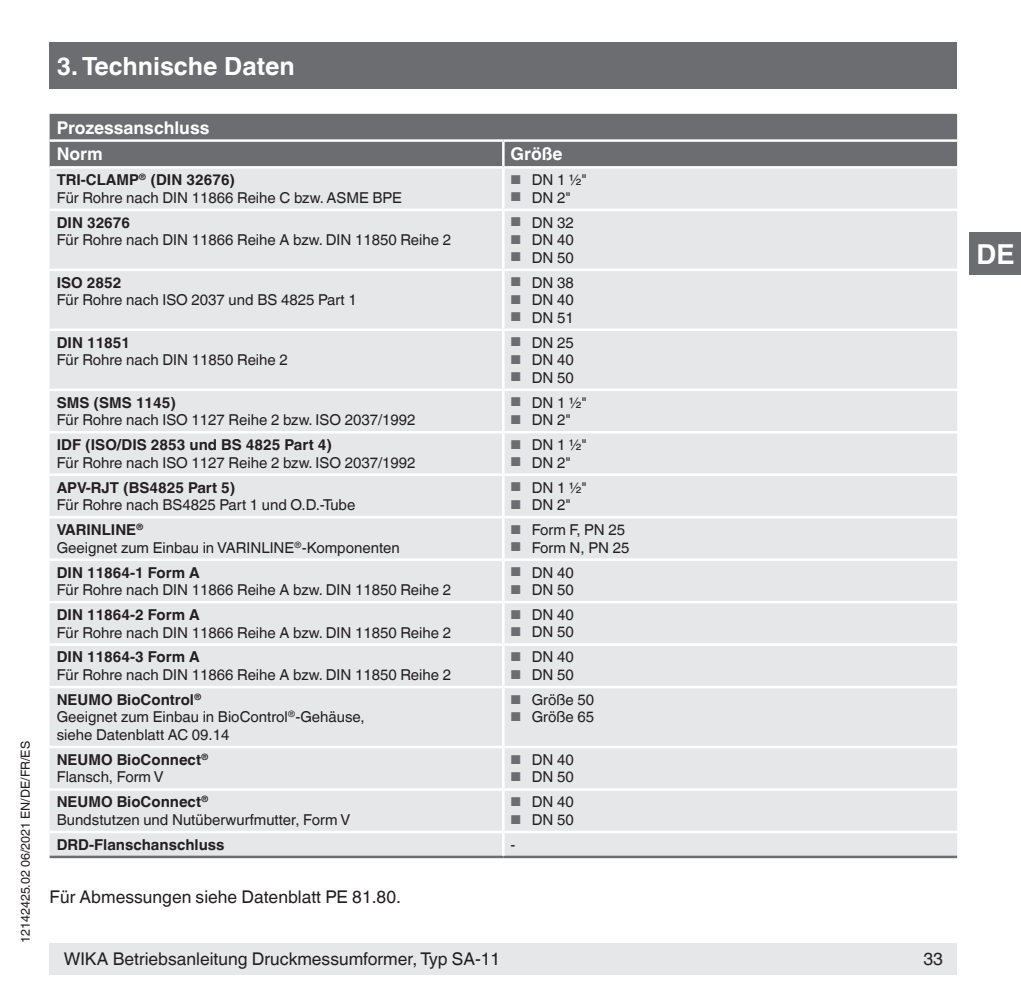
<style>
.page{position:relative;width:1021px;height:1007px;background:#fff}
.page>*{position:absolute;margin:0;border:0;box-sizing:border-box;transform-origin:0 0}
.t1{font:700 27.5px "Helvetica World";color:#fff}
.t2{font:700 25px "Helvetica World";color:#fff}
.t3{font:17.5px "Helvetica World";color:#231f20}
.t4{font:700 17.5px/26.8px "Helvetica World";color:#fff}
.t5{font:15px/17.5px "Helvetica World";color:#231f20}
.t6{font:700 15px/17.5px "Helvetica World";color:#231f20}
.t7{font:12.5px "Helvetica World";color:#231f20}
.s1{font-weight:700}
.s2{font-size:12.75px;color:#6c6d70}
.s3{font-weight:400}
</style>
<div class="page">
<div style="left:50px;top:943px;width:907px;height:31px;background:#e6e7e9"></div>
<div style="left:50px;top:43px;width:907px;height:46px;background:#6c6d70"></div>
<div style="left:969px;top:232px;width:51px;height:43px;background:#6c6d70"></div>
<div style="left:50px;top:114px;width:907px;height:52px;background:#6c6d70"></div>
<div style="left:50px;top:169px;width:907px;height:686px;background:#e6e7e9"></div>
<hr style="left:50px;top:139px;width:453px;height:3px;background:#fff">
<hr style="left:503px;top:139px;width:454px;height:3px;background:#fff">
<hr style="left:50px;top:208px;width:453px;height:3px;background:#fff">
<hr style="left:503px;top:208px;width:454px;height:3px;background:#fff">
<hr style="left:50px;top:268px;width:453px;height:3px;background:#fff">
<hr style="left:503px;top:268px;width:454px;height:3px;background:#fff">
<hr style="left:50px;top:328px;width:453px;height:3px;background:#fff">
<hr style="left:503px;top:328px;width:454px;height:3px;background:#fff">
<hr style="left:50px;top:388px;width:453px;height:3px;background:#fff">
<hr style="left:503px;top:388px;width:454px;height:3px;background:#fff">
<hr style="left:50px;top:431px;width:453px;height:2px;background:#fff">
<hr style="left:503px;top:431px;width:454px;height:2px;background:#fff">
<hr style="left:50px;top:473px;width:453px;height:3px;background:#fff">
<hr style="left:503px;top:473px;width:454px;height:3px;background:#fff">
<hr style="left:50px;top:516px;width:453px;height:2px;background:#fff">
<hr style="left:503px;top:516px;width:454px;height:2px;background:#fff">
<hr style="left:50px;top:558px;width:453px;height:3px;background:#fff">
<hr style="left:503px;top:558px;width:454px;height:3px;background:#fff">
<hr style="left:50px;top:600px;width:453px;height:3px;background:#fff">
<hr style="left:503px;top:600px;width:454px;height:3px;background:#fff">
<hr style="left:50px;top:643px;width:453px;height:2px;background:#fff">
<hr style="left:503px;top:643px;width:454px;height:2px;background:#fff">
<hr style="left:50px;top:685px;width:453px;height:3px;background:#fff">
<hr style="left:503px;top:685px;width:454px;height:3px;background:#fff">
<hr style="left:50px;top:745px;width:453px;height:3px;background:#fff">
<hr style="left:503px;top:745px;width:454px;height:3px;background:#fff">
<hr style="left:50px;top:788px;width:453px;height:2px;background:#fff">
<hr style="left:503px;top:788px;width:454px;height:2px;background:#fff">
<hr style="left:50px;top:830px;width:453px;height:3px;background:#fff">
<hr style="left:503px;top:830px;width:454px;height:3px;background:#fff">
<hr style="left:50px;top:855px;width:453px;height:3px;background:#6c6d70">
<hr style="left:503px;top:855px;width:454px;height:3px;background:#6c6d70">
<hr style="left:502px;top:168px;width:2px;height:40px;background:#fff">
<hr style="left:502px;top:211px;width:2px;height:57px;background:#fff">
<hr style="left:502px;top:271px;width:2px;height:57px;background:#fff">
<hr style="left:502px;top:331px;width:2px;height:57px;background:#fff">
<hr style="left:502px;top:391px;width:2px;height:40px;background:#fff">
<hr style="left:502px;top:433px;width:2px;height:40px;background:#fff">
<hr style="left:502px;top:476px;width:2px;height:40px;background:#fff">
<hr style="left:502px;top:561px;width:2px;height:39px;background:#fff">
<hr style="left:502px;top:603px;width:2px;height:40px;background:#fff">
<hr style="left:502px;top:645px;width:2px;height:40px;background:#fff">
<hr style="left:502px;top:142px;width:2px;height:24px;background:#fff">
<hr style="left:502px;top:518px;width:2px;height:40px;background:#fff">
<hr style="left:502px;top:688px;width:2px;height:57px;background:#fff">
<hr style="left:502px;top:748px;width:2px;height:40px;background:#fff">
<hr style="left:502px;top:790px;width:2px;height:40px;background:#fff">
<hr style="left:502px;top:833px;width:2px;height:22px;background:#fff">
<p class="t7" style="left:18px;top:943px;width:203px;rotate:-90deg">12142425.02 06/2021 EN/DE/FR/ES</p>
<h2 class="t2" style="left:57px;top:51px;width:239px">3. Technische Daten</h2>
<p class="t4" style="left:57px;top:114px;width:154px">Prozessanschluss<br>Norm</p>
<p class="t4" style="left:510px;top:141px;width:54px">Größe</p>
<p class="t5" style="left:57px;top:171px;width:347px"><span class="s1">TRI-CLAMP</span><sup>®</sup> <span class="s1">(DIN 32676)<br></span>Für Rohre nach DIN 11866 Reihe C bzw. ASME BPE</p>
<p class="t5" style="left:510px;top:171px;width:78px"><span class="s2">■</span> DN 1 ½"</p>
<p class="t5" style="left:510px;top:189px;width:62px"><span class="s2">■</span> DN 2"</p>
<p class="t6" style="left:57px;top:214px;width:75px">DIN 32676</p>
<p class="t5" style="left:57px;top:231px;width:396px">Für Rohre nach DIN 11866 Reihe A bzw. DIN 11850 Reihe 2</p>
<p class="t5" style="left:510px;top:214px;width:65px"><span class="s2">■</span> DN 32</p>
<p class="t5" style="left:510px;top:231px;width:65px"><span class="s2">■</span> DN 40</p>
<p class="t5" style="left:510px;top:249px;width:65px"><span class="s2">■</span> DN 50</p>
<p class="t6" style="left:57px;top:274px;width:66px">ISO 2852</p>
<p class="t5" style="left:57px;top:291px;width:301px">Für Rohre nach ISO 2037 und BS 4825 Part 1</p>
<p class="t5" style="left:510px;top:274px;width:65px"><span class="s2">■</span> DN 38</p>
<p class="t5" style="left:510px;top:291px;width:65px"><span class="s2">■</span> DN 40</p>
<p class="t5" style="left:510px;top:309px;width:65px"><span class="s2">■</span> DN 51</p>
<p class="t6" style="left:57px;top:333px;width:75px">DIN 11851</p>
<p class="t5" style="left:57px;top:351px;width:233px">Für Rohre nach DIN 11850 Reihe 2</p>
<p class="t5" style="left:510px;top:333px;width:65px"><span class="s2">■</span> DN 25</p>
<p class="t5" style="left:510px;top:351px;width:65px"><span class="s2">■</span> DN 40</p>
<p class="t5" style="left:510px;top:368px;width:65px"><span class="s2">■</span> DN 50</p>
<p class="t6" style="left:57px;top:393px;width:121px">SMS (SMS 1145)</p>
<p class="t5" style="left:57px;top:411px;width:360px">Für Rohre nach ISO 1127 Reihe 2 bzw. ISO 2037/1992</p>
<p class="t5" style="left:510px;top:393px;width:78px"><span class="s2">■</span> DN 1 ½"</p>
<p class="t5" style="left:510px;top:411px;width:62px"><span class="s2">■</span> DN 2"</p>
<p class="t6" style="left:57px;top:436px;width:277px">IDF (ISO/DIS 2853 und BS 4825 Part 4)</p>
<p class="t5" style="left:57px;top:453px;width:360px">Für Rohre nach ISO 1127 Reihe 2 bzw. ISO 2037/1992</p>
<p class="t5" style="left:510px;top:436px;width:78px"><span class="s2">■</span> DN 1 ½"</p>
<p class="t5" style="left:510px;top:453px;width:62px"><span class="s2">■</span> DN 2"</p>
<p class="t6" style="left:57px;top:478px;width:180px">APV-RJT (BS4825 Part 5)</p>
<p class="t5" style="left:57px;top:496px;width:300px">Für Rohre nach BS4825 Part 1 und O.D.-Tube</p>
<p class="t5" style="left:510px;top:478px;width:78px"><span class="s2">■</span> DN 1 ½"</p>
<p class="t5" style="left:510px;top:496px;width:62px"><span class="s2">■</span> DN 2"</p>
<p class="t5" style="left:57px;top:521px;width:344px"><span class="s1">VARINLINE</span><sup>®<br></sup>Geeignet zum Einbau in VARINLINE<sup>®</sup>-Komponenten</p>
<p class="t5" style="left:510px;top:521px;width:116px"><span class="s2">■</span> Form F, PN 25</p>
<p class="t5" style="left:510px;top:538px;width:120px"><span class="s2">■</span> Form N, PN 25</p>
<p class="t6" style="left:57px;top:563px;width:145px">DIN 11864-1 Form A</p>
<p class="t5" style="left:57px;top:581px;width:396px">Für Rohre nach DIN 11866 Reihe A bzw. DIN 11850 Reihe 2</p>
<p class="t5" style="left:510px;top:563px;width:65px"><span class="s2">■</span> DN 40</p>
<p class="t5" style="left:510px;top:581px;width:65px"><span class="s2">■</span> DN 50</p>
<p class="t6" style="left:57px;top:606px;width:145px">DIN 11864-2 Form A</p>
<p class="t5" style="left:57px;top:623px;width:396px">Für Rohre nach DIN 11866 Reihe A bzw. DIN 11850 Reihe 2</p>
<p class="t5" style="left:510px;top:606px;width:65px"><span class="s2">■</span> DN 40</p>
<p class="t5" style="left:510px;top:623px;width:65px"><span class="s2">■</span> DN 50</p>
<p class="t6" style="left:57px;top:648px;width:145px">DIN 11864-3 Form A</p>
<p class="t5" style="left:57px;top:666px;width:396px">Für Rohre nach DIN 11866 Reihe A bzw. DIN 11850 Reihe 2</p>
<p class="t5" style="left:510px;top:648px;width:65px"><span class="s2">■</span> DN 40</p>
<p class="t5" style="left:510px;top:666px;width:65px"><span class="s2">■</span> DN 50</p>
<p class="t5" style="left:57px;top:691px;width:309px"><span class="s1">NEUMO BioControl</span><sup>®<br></sup>Geeignet zum Einbau in BioControl<sup>®</sup>-Gehäuse, siehe Datenblatt AC 09.14</p>
<p class="t5" style="left:510px;top:691px;width:85px"><span class="s2">■</span> Größe 50</p>
<p class="t5" style="left:510px;top:708px;width:85px"><span class="s2">■</span> Größe 65</p>
<p class="t6" style="left:57px;top:750px;width:153px">NEUMO BioConnect<sup>®<br></sup><span class="s3">Flansch, Form V</span></p>
<p class="t5" style="left:510px;top:750px;width:65px"><span class="s2">■</span> DN 40</p>
<p class="t5" style="left:510px;top:768px;width:65px"><span class="s2">■</span> DN 50</p>
<p class="t5" style="left:57px;top:793px;width:295px"><span class="s1">NEUMO BioConnect</span><sup>®<br></sup>Bundstutzen und Nutüberwurfmutter, Form V</p>
<p class="t5" style="left:510px;top:793px;width:65px"><span class="s2">■</span> DN 40</p>
<p class="t5" style="left:510px;top:810px;width:65px"><span class="s2">■</span> DN 50</p>
<p class="t6" style="left:57px;top:835px;width:169px">DRD-Flanschanschluss</p>
<p class="t5" style="left:510px;top:835px;width:6px">-</p>
<p class="t3" style="left:50px;top:886px;width:353px">Für Abmessungen siehe Datenblatt PE 81.80.</p>
<p class="t3" style="left:64px;top:948px;width:438px">WIKA Betriebsanleitung Druckmessumformer, Typ SA-11</p>
<p class="t3" style="left:923px;top:948px;width:21px">33</p>
<h1 class="t1" style="left:976px;top:238px;width:40px">DE</h1>
</div>
